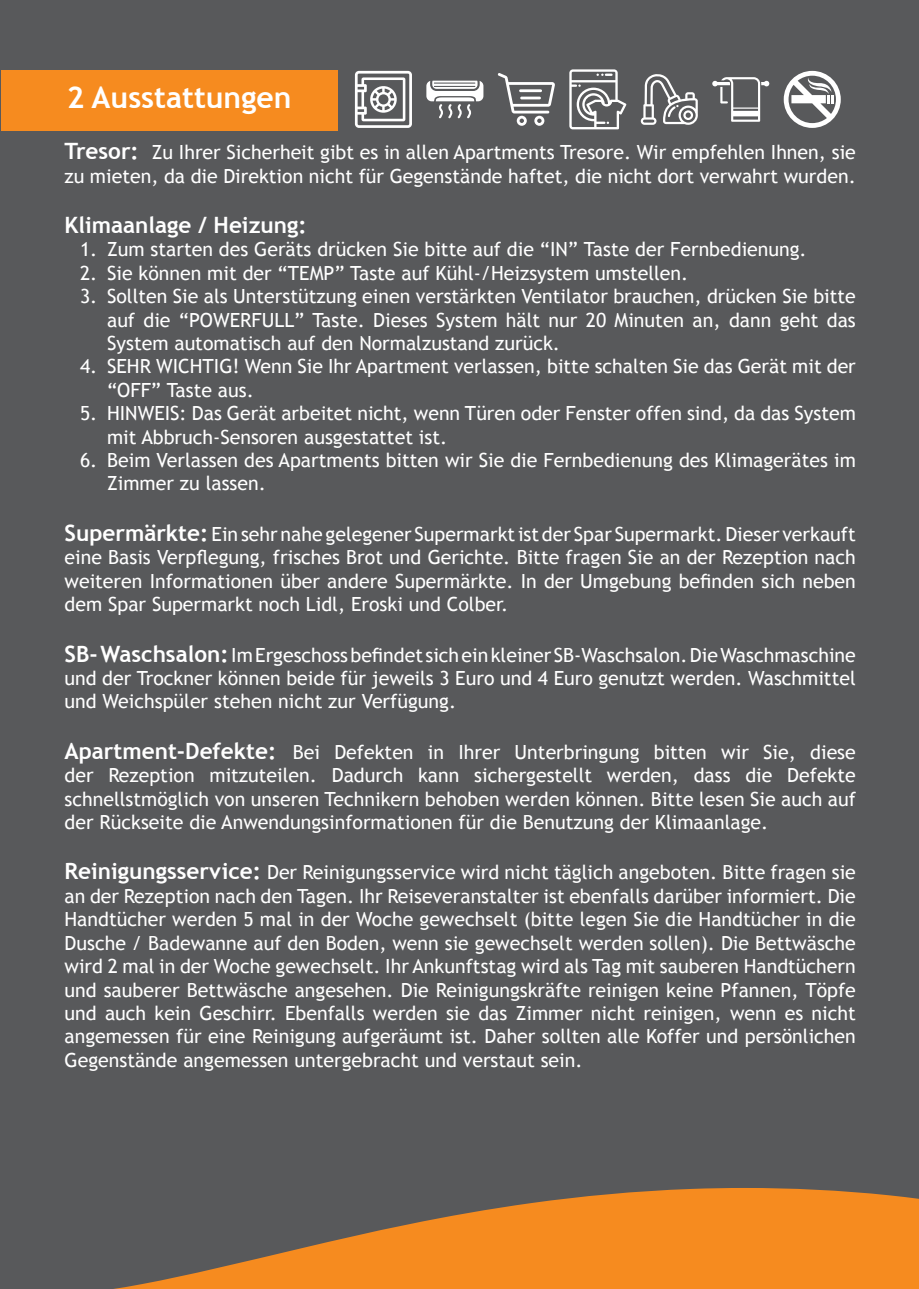
<style>
.page{position:relative;width:919px;height:1289px;background:#fff}
.page>*{position:absolute;margin:0;border:0;box-sizing:border-box;transform-origin:0 0}
.t1{font:700 30px "Trebuchet MS";color:#fff}
.t2{font:700 22.5px "Trebuchet MS";color:#fff}
.t3{font:19.5px/23.4px "Trebuchet MS";color:#fff;text-align:justify}
.s1{font-weight:700;font-size:22.5px}
</style>
<div class="page">
<div style="left:0;top:0;width:918px;height:1288px;background:#58595b"></div>
<svg style="left:120px;top:1188px;width:798px;height:100px;fill:#f68b1f"></svg>
<div style="left:1px;top:70px;width:337px;height:61px;background:#f68b1f"></div>
<svg style="left:355px;top:71px;width:57px;height:57px"></svg>
<svg style="left:426px;top:81px;width:57px;height:37px"></svg>
<svg style="left:498px;top:73px;width:57px;height:53px"></svg>
<svg style="left:569px;top:69px;width:57px;height:60px"></svg>
<svg style="left:640px;top:74px;width:57px;height:51px"></svg>
<svg style="left:712px;top:77px;width:57px;height:45px"></svg>
<svg style="left:783px;top:71px;width:57px;height:57px"></svg>
<h1 class="t1" style="left:67px;top:79px;width:226px">2 Ausstattungen</h1>
<p class="t3" style="left:64px;top:141px;width:792px"><span class="s1">Tresor:</span> Zu Ihrer Sicherheit gibt es in allen Apartments Tresore. Wir empfehlen Ihnen, sie zu mieten, da die Direktion nicht für Gegenstände haftet, die nicht dort verwahrt wurden.</p>
<p class="t2" style="left:65px;top:211px;width:244px">Klimaanlage / Heizung:</p>
<p class="t3" style="left:80px;top:238px;width:728px">1. Zum starten des Geräts drücken Sie bitte auf die “IN” Taste der Fernbedienung.</p>
<p class="t3" style="left:80px;top:261px;width:609px">2. Sie können mit der “TEMP” Taste auf Kühl-/Heizsystem umstellen.</p>
<p class="t3" style="left:107px;top:285px;width:750px;text-indent:-27px">3. Sollten Sie als Unterstützung einen verstärkten Ventilator brauchen, drücken Sie bitte auf die “POWERFULL” Taste. Dieses System hält nur 20 Minuten an, dann geht das System automatisch auf den Normalzustand zurück.</p>
<p class="t3" style="left:107px;top:355px;width:750px;text-indent:-27px">4. SEHR WICHTIG! Wenn Sie Ihr Apartment verlassen, bitte schalten Sie das Gerät mit der “OFF” Taste aus.</p>
<p class="t3" style="left:107px;top:402px;width:750px;text-indent:-27px">5. HINWEIS: Das Gerät arbeitet nicht, wenn Türen oder Fenster offen sind, da das System mit Abbruch-Sensoren ausgestattet ist.</p>
<p class="t3" style="left:107px;top:448px;width:750px;text-indent:-27px">6. Beim Verlassen des Apartments bitten wir Sie die Fernbedienung des Klimagerätes im<br>Zimmer zu lassen.</p>
<p class="t3" style="left:64px;top:522px;width:792px"><span class="s1">Supermärkte:</span> Ein sehr nahe gelegener Supermarkt ist der Spar Supermarkt. Dieser verkauft eine Basis Verpflegung, frisches Brot und Gerichte. Bitte fragen Sie an der Rezeption nach weiteren Informationen über andere Supermärkte. In der Umgebung befinden sich neben dem Spar Supermarkt noch Lidl, Eroski und Colber.</p>
<p class="t3" style="left:64px;top:643px;width:792px"><span class="s1">SB- Waschsalon:</span> Im Ergeschoss befindet sich ein kleiner SB-Waschsalon. Die Waschmaschine und der Trockner können beide für jeweils 3 Euro und 4 Euro genutzt werden. Waschmittel und Weichspüler stehen nicht zur Verfügung.</p>
<p class="t3" style="left:65px;top:740px;width:792px"><span class="s1">Apartment-Defekte:</span> Bei Defekten in Ihrer Unterbringung bitten wir Sie, diese der Rezeption mitzuteilen. Dadurch kann sichergestellt werden, dass die Defekte schnellstmöglich von unseren Technikern behoben werden können. Bitte lesen Sie auch auf der Rückseite die Anwendungsinformationen für die Benutzung der Klimaanlage.</p>
<p class="t3" style="left:65px;top:861px;width:792px"><span class="s1">Reinigungsservice:</span> Der Reinigungsservice wird nicht täglich angeboten. Bitte fragen sie an der Rezeption nach den Tagen. Ihr Reiseveranstalter ist ebenfalls darüber informiert. Die Handtücher werden 5 mal in der Woche gewechselt (bitte legen Sie die Handtücher in die Dusche / Badewanne auf den Boden, wenn sie gewechselt werden sollen). Die Bettwäsche wird 2 mal in der Woche gewechselt. Ihr Ankunftstag wird als Tag mit sauberen Handtüchern und sauberer Bettwäsche angesehen. Die Reinigungskräfte reinigen keine Pfannen, Töpfe und auch kein Geschirr. Ebenfalls werden sie das Zimmer nicht reinigen, wenn es nicht angemessen für eine Reinigung aufgeräumt ist. Daher sollten alle Koffer und persönlichen Gegenstände angemessen untergebracht und verstaut sein.</p>
</div>
